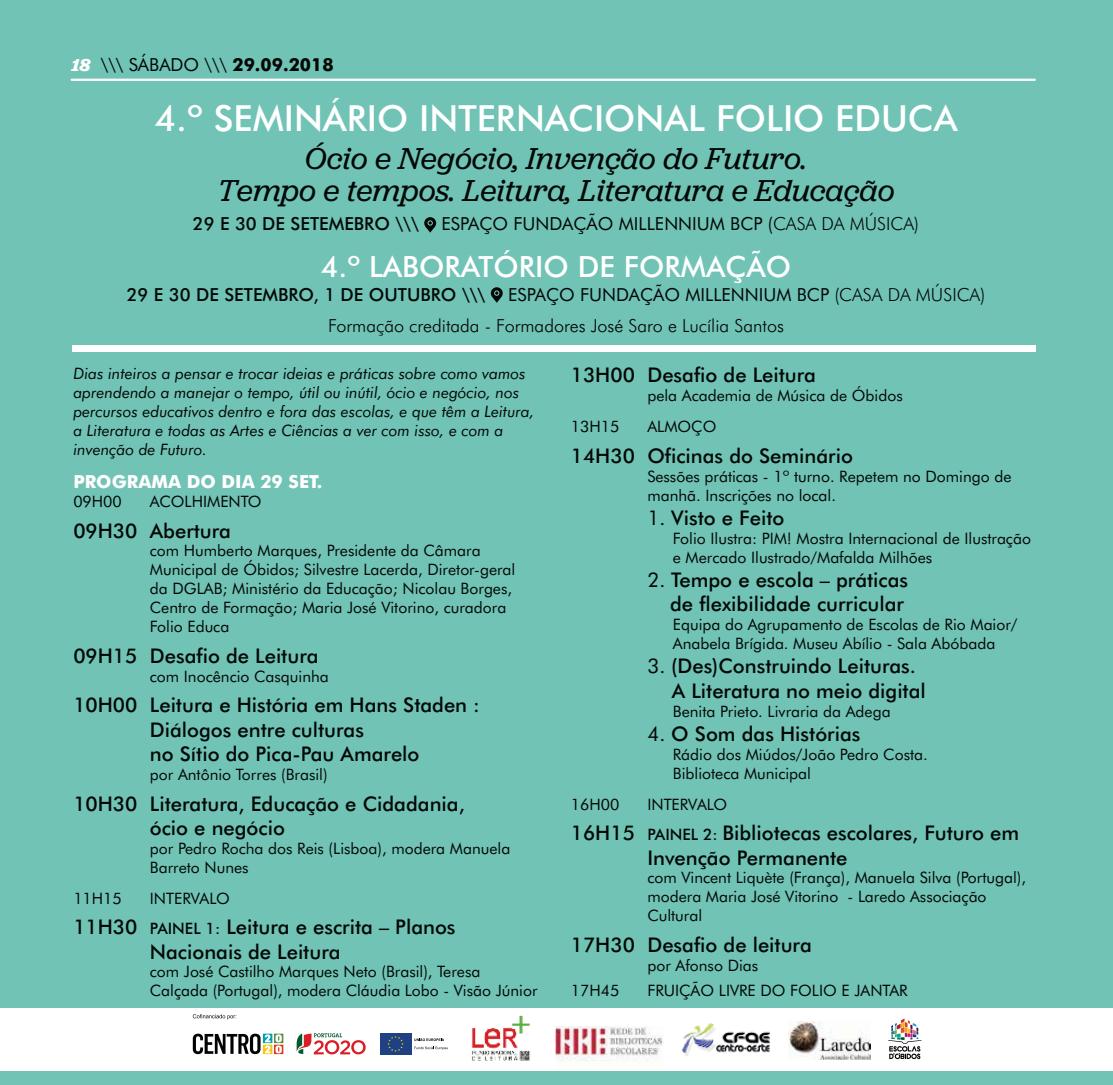
<style>
.page{position:relative;width:1113px;height:1085px;background:#fff}
.page>*{position:absolute;margin:0;border:0;box-sizing:border-box;transform-origin:0 0}
.t1{font:500 36px "Futura BT";color:#fff}
.t2{font:italic 31.5px/31.5px "Jubilat";color:#030806;text-align:center}
.t3{font:500 29.25px "Futura BT";color:#fff}
.t4{font:500 20.25px/24.3px "Futura BT";color:#030806}
.t5{font:300 18px/31.5px "Futura BT";color:#030806}
.t6{font:18px "Futura BT";color:#030806}
.t7{font:500 18px "Futura BT";color:#030806}
.t8{font:700 18px "Futura BT";color:#fff}
.t9{font:15.75px/18.9px "Futura BT";color:#030806}
.t10{font:italic 15.75px/18.9px "Futura BT";color:#030806}
.s1{font-family:"Jubilat";font-weight:700;font-style:italic;color:#fff}
.s2{font-weight:700}
.s3{font-weight:300}
.s4{font-weight:400}
.s5{font-size:15.75px}
</style>
<div class="page">
<div style="left:0;top:0;width:1113px;height:1084px;background:#71c3b6"></div>
<hr style="left:72px;top:79px;width:963px;height:2px;background:#fff">
<div style="left:73px;top:345px;width:963px;height:6px;background:#fff"></div>
<svg style="left:424px;top:217px;width:12px;height:16px"></svg>
<svg style="left:491px;top:287px;width:12px;height:16px"></svg>
<div style="left:0;top:1008px;width:1113px;height:62px;background:#fff"></div>
<img style="left:432px;top:1015px;width:124px;height:46px">
<svg style="left:297px;top:1033px;width:69px;height:21px"></svg>
<svg style="left:193px;top:1033px;width:90px;height:20px"></svg>
<svg style="left:193px;top:1014px;width:44px;height:5px"></svg>
<svg style="left:414px;top:1037px;width:30px;height:3px"></svg>
<svg style="left:414px;top:1046px;width:34px;height:3px"></svg>
<div style="left:380px;top:1033px;width:31px;height:21px;background:#204084"></div>
<svg style="left:388px;top:1036px;width:16px;height:15px"></svg>
<img style="left:556px;top:1026px;width:106px;height:35px">
<img style="left:789px;top:1021px;width:81px;height:37px">
<img style="left:682px;top:1023px;width:88px;height:33px">
<svg style="left:888px;top:1018px;width:34px;height:40px"></svg>
<p class="t6" style="left:72px;top:57px;width:264px"><span class="s1">18</span> \\\ SÁBADO \\\ <span class="s2">29.09.2018</span></p>
<h1 class="t1" style="left:154px;top:104px;width:805px">4.º SEMINÁRIO INTERNACIONAL FOLIO EDUCA</h1>
<h2 class="t2" style="left:217px;top:145px;width:679px">Ócio e Negócio, Invenção do Futuro.<br>Tempo e tempos. Leitura, Literatura e Educação</h2>
<p class="t7" style="left:193px;top:217px;width:227px">29 E 30 DE SETEMEBRO \\\</p>
<p class="t6" style="left:441px;top:217px;width:479px">ESPAÇO FUNDAÇÃO MILLENNIUM BCP (<span class="s3">CASA DA MÚSICA)</span></p>
<h3 class="t3" style="left:321px;top:255px;width:472px">4.º LABORATÓRIO DE FORMAÇÃO</h3>
<p class="t7" style="left:127px;top:287px;width:360px">29 E 30 DE SETEMBRO, 1 DE OUTUBRO \\\</p>
<p class="t5" style="left:328px;top:280px;width:659px;text-indent:180px"><span class="s4">ESPAÇO FUNDAÇÃO MILLENNIUM BCP</span> (CASA DA MÚSICA)<br>Formação creditada - Formadores José Saro e Lucília Santos</p>
<p class="t10" style="left:73px;top:365px;width:462px">Dias inteiros a pensar e trocar ideias e práticas sobre como vamos aprendendo a manejar o tempo, útil ou inútil, ócio e negócio, nos percursos educativos dentro e fora das escolas, e que têm a Leitura, a Literatura e todas as Artes e Ciências a ver com isso, e com a invenção de Futuro.</p>
<p class="t8" style="left:73px;top:474px;width:251px">PROGRAMA DO DIA 29 SET.</p>
<p class="t9" style="left:73px;top:493px;width:50px">09H00</p>
<p class="t9" style="left:150px;top:493px;width:113px">ACOLHIMENTO</p>
<p class="t4" style="left:73px;top:520px;width:159px">09H30 Abertura</p>
<p class="t9" style="left:150px;top:542px;width:367px">com Humberto Marques, Presidente da Câmara Municipal de Óbidos; Silvestre Lacerda, Diretor-geral da DGLAB; Ministério da Educação; Nicolau Borges, Centro de Formação; Maria José Vitorino, curadora Folio Educa</p>
<p class="t4" style="left:73px;top:645px;width:247px">09H15 Desafio de Leitura</p>
<p class="t9" style="left:150px;top:668px;width:181px">com Inocêncio Casquinha</p>
<p class="t4" style="left:150px;top:694px;width:332px;text-indent:-77px">10H00 Leitura e História em Hans Staden :<br>Diálogos entre culturas<br>no Sítio do Pica-Pau Amarelo</p>
<p class="t9" style="left:150px;top:766px;width:179px">por Antônio Torres (Brasil)</p>
<p class="t4" style="left:150px;top:793px;width:316px;text-indent:-77px">10H30 Literatura, Educação e Cidadania, ócio e negócio</p>
<p class="t9" style="left:150px;top:840px;width:362px">por Pedro Rocha dos Reis (Lisboa), modera Manuela<br>Barreto Nunes</p>
<p class="t9" style="left:73px;top:889px;width:50px">11H15</p>
<p class="t9" style="left:150px;top:889px;width:81px">INTERVALO</p>
<p class="t4" style="left:150px;top:916px;width:307px;text-indent:-77px">11H30 <span class="s5">PAINEL 1:</span> Leitura e escrita – Planos<br>Nacionais de Leitura</p>
<p class="t9" style="left:150px;top:963px;width:389px">com José Castilho Marques Neto (Brasil), Teresa<br>Calçada (Portugal), modera Cláudia Lobo - Visão Júnior</p>
<p class="t4" style="left:571px;top:365px;width:247px">13H00 Desafio de Leitura</p>
<p class="t9" style="left:647px;top:387px;width:257px">pela Academia de Música de Óbidos</p>
<p class="t9" style="left:571px;top:418px;width:50px">13H15</p>
<p class="t9" style="left:647px;top:418px;width:71px">ALMOÇO</p>
<p class="t4" style="left:571px;top:445px;width:284px">14H30 Oficinas do Seminário</p>
<p class="t9" style="left:647px;top:468px;width:366px">Sessões práticas - 1º turno. Repetem no Domingo de manhã. Inscrições no local.</p>
<p class="t4" style="left:647px;top:507px;width:139px"><span class="s4">1.</span> Visto e Feito</p>
<p class="t9" style="left:673px;top:530px;width:360px">Folio Ilustra: PIM! Mostra Internacional de Ilustração e Mercado Ilustrado/Mafalda Milhões</p>
<p class="t4" style="left:647px;top:569px;width:262px;text-align:right"><span class="s4">2.</span> Tempo e escola – práticas de flexibilidade curricular</p>
<p class="t9" style="left:673px;top:616px;width:346px">Equipa do Agrupamento de Escolas de Rio Maior/<br>Anabela Brígida. Museu Abílio - Sala Abóbada</p>
<p class="t4" style="left:672px;top:655px;width:256px;text-indent:-24px"><span class="s4">3.</span> (Des)Construindo Leituras.<br>A Literatura no meio digital</p>
<p class="t9" style="left:673px;top:702px;width:219px">Benita Prieto. Livraria da Adega</p>
<p class="t4" style="left:647px;top:723px;width:215px"><span class="s4">4.</span> O Som das Histórias</p>
<p class="t9" style="left:673px;top:746px;width:256px">Rádio dos Miúdos/João Pedro Costa.<br>Biblioteca Municipal</p>
<p class="t9" style="left:571px;top:795px;width:50px">16H00</p>
<p class="t9" style="left:647px;top:795px;width:81px">INTERVALO</p>
<p class="t4" style="left:647px;top:822px;width:373px;text-indent:-77px">16H15 <span class="s5">PAINEL 2:</span> Bibliotecas escolares, Futuro em<br>Invenção Permanente</p>
<p class="t9" style="left:647px;top:869px;width:380px">com Vincent Liquète (França), Manuela Silva (Portugal), modera Maria José Vitorino - Laredo Associação<br>Cultural</p>
<p class="t4" style="left:571px;top:934px;width:243px">17H30 Desafio de leitura</p>
<p class="t9" style="left:647px;top:957px;width:112px">por Afonso Dias</p>
<p class="t9" style="left:571px;top:982px;width:50px">17H45</p>
<p class="t9" style="left:647px;top:982px;width:262px">FRUIÇÃO LIVRE DO FOLIO E JANTAR</p>
</div>
